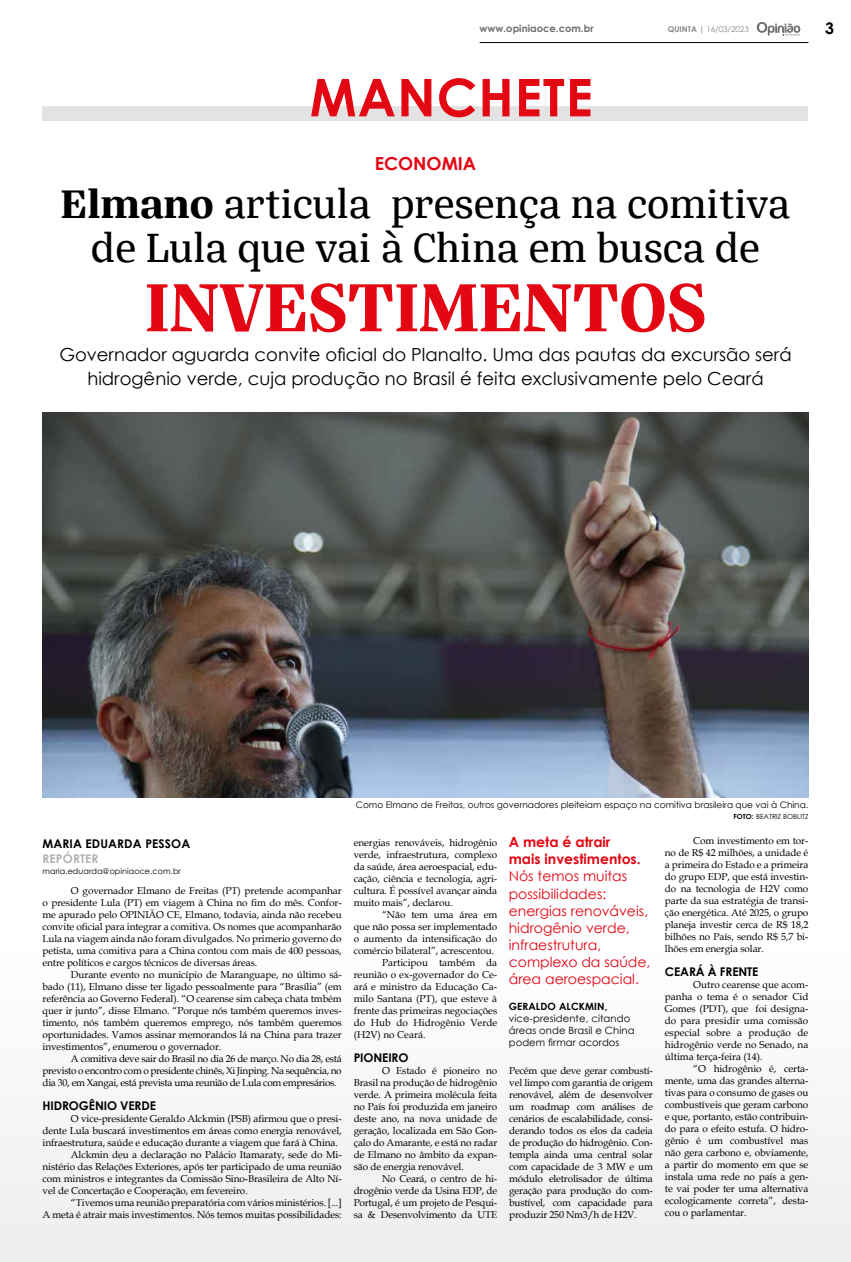
<style>
.page{position:relative;width:851px;height:1262px;background:#fff}
.page>*{position:absolute;margin:0;border:0;box-sizing:border-box;transform-origin:0 0}
.t1{font:700 74px "Silva Text";color:#e30613}
.t2{font:700 52px "Century Gothic";letter-spacing:.02em;color:#e30613}
.t3{font:44px/44px "Silva Text";color:#000;text-align:center}
.t4{font:18px/24px "Century Gothic";color:#000;text-align:center}
.t5{font:700 18px "Century Gothic";color:#e30613}
.t6{font:700 16px "Century Gothic";color:#000}
.t7{font:14px/17px "Century Gothic";color:#e30613}
.t8{font:700 14px/17px "Century Gothic";color:#e30613}
.t9{font:700 12px "Century Gothic";letter-spacing:-.01em;color:#000}
.t10{font:700 12px "Century Gothic";letter-spacing:.01em;color:#000}
.t11{font:700 12px "Century Gothic";letter-spacing:.01em;color:#b3b2b2}
.t12{font:10px/12px "Book Antiqua";letter-spacing:-.01em;color:#000;text-align:justify}
.t13{font:10px/12px "Century Gothic";letter-spacing:.01em;color:#000}
.t14{font:700 10px "Century Gothic";color:#706f6f}
.t15{font:700 10px "Century Gothic";letter-spacing:.01em;color:#000}
.t16{font:9px "Century Gothic";color:#000}
.t17{font:8px "Century Gothic";letter-spacing:.01em;color:#000}
.t18{font:8px "Century Gothic";color:#878787}
.t19{font:7px "Century Gothic";color:#000}
.s1{font-weight:700}
</style>
<div class="page">
<svg style="left:756px;top:22px;width:44px;height:14px"></svg>
<hr style="left:479px;top:42px;width:329px;height:1px;background:#000">
<div style="left:0;top:917px;width:850px;height:344px;background:#f7f7f7"></div>
<div style="left:43px;top:106px;width:765px;height:14px;background:#e3e3e3"></div>
<img style="left:43px;top:412px;width:765px;height:385px">
<p class="t14" style="left:479px;top:20px;width:115px">www.opiniaoce.com.br</p>
<p class="t18" style="left:667px;top:24px;width:82px"><span class="s1">QUINTA |</span> 16/03/2023</p>
<h3 class="t6" style="left:825px;top:16px;width:10px">3</h3>
<h2 class="t2" style="left:310px;top:58px;width:284px">MANCHETE</h2>
<h3 class="t5" style="left:374px;top:150px;width:103px">ECONOMIA</h3>
<h3 class="t3" style="left:61px;top:182px;width:730px"><span class="s1">Elmano</span> articula presença na comitiva de Lula que vai à China em busca de</h3>
<h1 class="t1" style="left:145px;top:257px;width:562px">INVESTIMENTOS</h1>
<h3 class="t4" style="left:59px;top:342px;width:733px">Governador aguarda convite oficial do Planalto. Uma das pautas da excursão será hidrogênio verde, cuja produção no Brasil é feita exclusivamente pelo Ceará</h3>
<p class="t10" style="left:43px;top:834px;width:149px">MARIA EDUARDA PESSOA</p>
<p class="t11" style="left:43px;top:849px;width:58px">REPÓRTER</p>
<p class="t17" style="left:43px;top:865px;width:140px">maria.eduarda@opiniaoce.com.br</p>
<p class="t12" style="left:43px;top:884px;width:300px;text-indent:28px">O governador Elmano de Freitas (PT) pretende acompanhar o presidente Lula (PT) em viagem à China no fim do mês. Confor&shy;me apurado pelo OPINIÃO CE, Elmano, todavia, ainda não recebeu convite oficial para integrar a comitiva. Os nomes que acompanharão Lula na viagem ainda não foram divulgados. No primerio governo do petista, uma comitiva para a China contou com mais de 400 pessoas, entre políticos e cargos técnicos de diversas áreas.</p>
<p class="t12" style="left:43px;top:968px;width:300px;text-indent:28px">Durante evento no município de Maranguape, no último sá&shy;bado (11), Elmano disse ter ligado pessoalmente para “Brasília” (em referência ao Governo Federal). “O cearense sim cabeça chata tmbém quer ir junto”, disse Elmano. “Porque nós também queremos inves&shy;timento, nós também queremos emprego, nós também queremos oportunidades. Vamos assinar memorandos lá na China para trazer investimentos”, enumerou o governador.</p>
<p class="t12" style="left:43px;top:1052px;width:300px;text-indent:28px">A comitiva deve sair do Brasil no dia 26 de março. No dia 28, está previsto o encontro com o presidente chinês, Xi Jinping. Na sequência, no dia 30, em Xangai, está prevista uma reunião de Lula com empresários.</p>
<p class="t9" style="left:43px;top:1096px;width:115px">HIDROGÊNIO VERDE</p>
<p class="t12" style="left:71px;top:1112px;width:272px">O vice-presidente Geraldo Alckmin (PSB) afirmou que o presi-</p>
<p class="t12" style="left:43px;top:1124px;width:300px">dente Lula buscará investimentos em áreas como energia renovável,</p>
<p class="t12" style="left:43px;top:1136px;width:297px">infraestrutura, saúde e educação durante a viagem que fará à China.</p>
<p class="t12" style="left:71px;top:1148px;width:272px">Alckmin deu a declaração no Palácio Itamaraty, sede do Mi-</p>
<p class="t12" style="left:43px;top:1160px;width:300px">nistério das Relações Exteriores, após ter participado de uma reunião</p>
<p class="t12" style="left:43px;top:1172px;width:300px">com ministros e integrantes da Comissão Sino-Brasileira de Alto Ní-</p>
<p class="t12" style="left:43px;top:1184px;width:207px">vel de Concertação e Cooperação, em fevereiro.</p>
<p class="t12" style="left:71px;top:1196px;width:272px">“Tivemos uma reunião preparatória com vários ministérios. [...]</p>
<p class="t12" style="left:43px;top:1208px;width:300px">A meta é atrair mais investimentos. Nós temos muitas possibilidades:</p>
<p class="t16" style="left:355px;top:798px;width:454px">Como Elmano de Freitas, outros governadores pleiteiam espaço na comitiva brasileira que vai à China.</p>
<p class="t19" style="left:733px;top:811px;width:76px"><span class="s1">FOTO:</span> BEATRIZ BOBLITZ</p>
<p class="t12" style="left:353px;top:836px;width:145px">energias renováveis, hidrogênio verde, infraestrutura, complexo da saúde, área aeroespacial, edu&shy;cação, ciência e tecnologia, agri&shy;cultura. É possível avançar ainda muito mais”, declarou.</p>
<p class="t12" style="left:382px;top:908px;width:117px">“Não tem uma área em</p>
<p class="t12" style="left:353px;top:920px;width:145px">que não possa ser implementado</p>
<p class="t12" style="left:353px;top:932px;width:145px">o aumento da intensificação do</p>
<p class="t12" style="left:353px;top:944px;width:142px">comércio bilateral”, acrescentou.</p>
<p class="t12" style="left:382px;top:956px;width:117px">Participou também da</p>
<p class="t12" style="left:353px;top:968px;width:145px">reunião o ex-governador do Ce-</p>
<p class="t12" style="left:353px;top:980px;width:145px">ará e ministro da Educação Ca-</p>
<p class="t12" style="left:353px;top:992px;width:145px">milo Santana (PT), que esteve à</p>
<p class="t12" style="left:353px;top:1004px;width:145px">frente das primeiras negociações</p>
<p class="t12" style="left:353px;top:1016px;width:145px">do Hub do Hidrogênio Verde</p>
<p class="t12" style="left:353px;top:1028px;width:73px">(H2V) no Ceará.</p>
<p class="t9" style="left:353px;top:1048px;width:56px">PIONEIRO</p>
<p class="t12" style="left:353px;top:1064px;width:145px;text-indent:28px">O Estado é pioneiro no Brasil na produção de hidrogênio verde. A primeira molécula feita no País foi produzida em janeiro deste ano, na nova unidade de geração, localizada em São Gon&shy;çalo do Amarante, e está no radar de Elmano no âmbito da expan&shy;são de energia renovável.</p>
<p class="t12" style="left:353px;top:1172px;width:145px;text-indent:28px">No Ceará, o centro de hi&shy;drogênio verde da Usina EDP, de Portugal, é um projeto de Pesqui&shy;sa &amp; Desenvolvimento da UTE</p>
<h3 class="t8" style="left:508px;top:833px;width:133px">A meta é atrair mais investimentos.</h3>
<h3 class="t7" style="left:508px;top:867px;width:143px">Nós temos muitas possibilidades: energias renováveis, hidrogênio verde, infraestrutura, complexo da saúde, área aeroespacial.</h3>
<p class="t15" style="left:508px;top:998px;width:100px">GERALDO ALCKMIN,</p>
<p class="t13" style="left:508px;top:1012px;width:127px">vice-presidente, citando áreas onde Brasil e China podem firmar acordos</p>
<p class="t12" style="left:509px;top:1064px;width:145px">Pecém que deve gerar combustí&shy;vel limpo com garantia de origem renovável, além de desenvolver um roadmap com análises de cenários de escalabilidade, consi&shy;derando todos os elos da cadeia de produção do hidrogênio. Con&shy;templa ainda uma central solar com capacidade de 3 MW e um módulo eletrolisador de última geração para produção do com&shy;bustível, com capacidade para produzir 250 Nm3/h de H2V.</p>
<p class="t12" style="left:664px;top:834px;width:145px;text-indent:28px">Com investimento em tor&shy;no de R$ 42 milhões, a unidade é a primeira do Estado e a primeira do grupo EDP, que está investin&shy;do na tecnologia de H2V como parte da sua estratégia de transi&shy;ção energética. Até 2025, o grupo planeja investir cerca de R$ 18,2 bilhões no País, sendo R$ 5,7 bi&shy;lhões em energia solar.</p>
<p class="t9" style="left:664px;top:962px;width:95px">CEARÁ À FRENTE</p>
<p class="t12" style="left:664px;top:978px;width:145px;text-indent:28px">Outro cearense que acom&shy;panha o tema é o senador Cid Gomes (PDT), que foi designa&shy;do para presidir uma comissão especial sobre a produção de hidrogênio verde no Senado, na última terça-feira (14).</p>
<p class="t12" style="left:664px;top:1062px;width:145px;text-indent:28px">“O hidrogênio é, certa&shy;mente, uma das grandes alterna&shy;tivas para o consumo de gases ou combustíveis que geram carbono e que, portanto, estão contribuin&shy;do para o efeito estufa. O hidro&shy;gênio é um combustível mas não gera carbono e, obviamente, a partir do momento em que se instala uma rede no país a gen&shy;te vai poder ter uma alternativa ecologicamente correta”, desta&shy;cou o parlamentar.</p>
</div>
